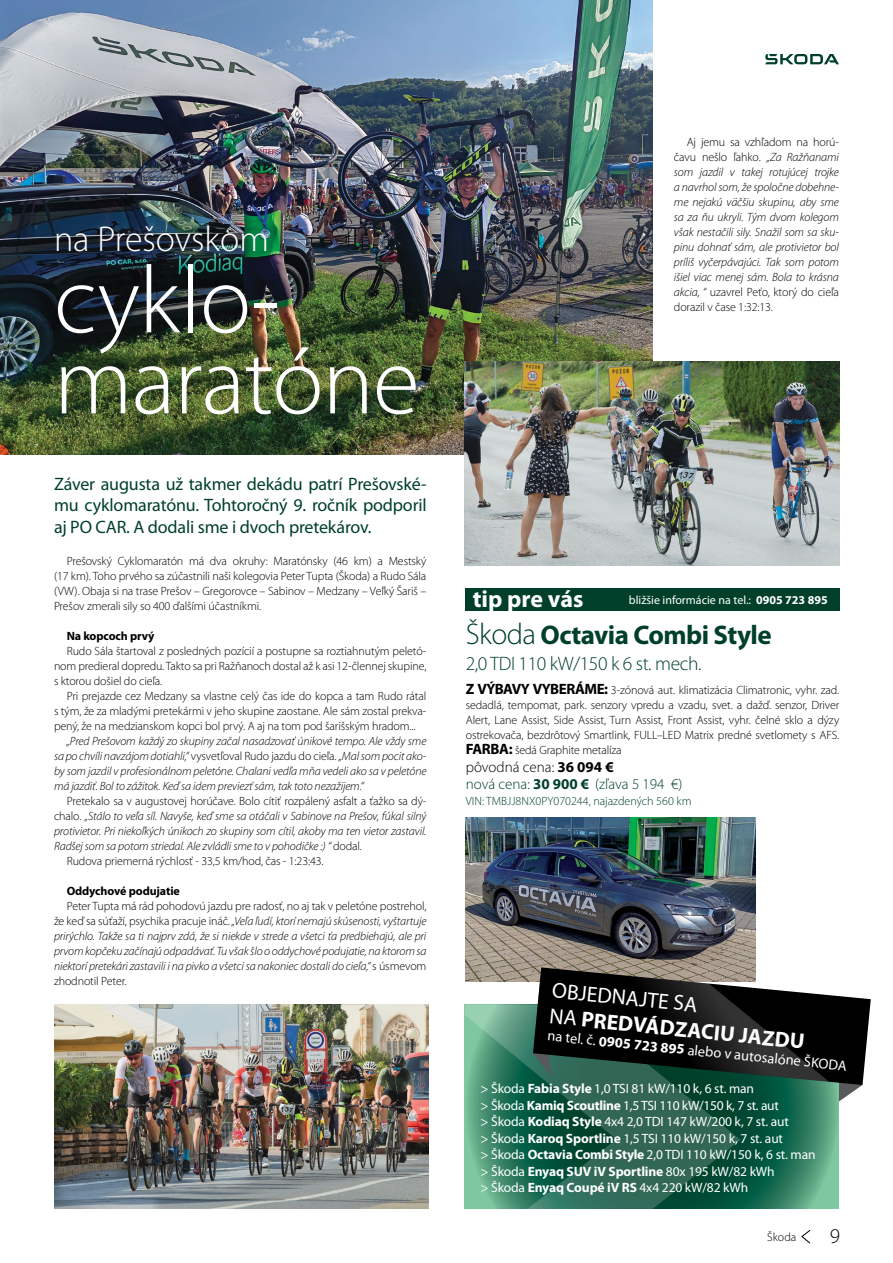
<style>
.page{position:relative;width:893px;height:1263px;background:#fff}
.page>*{position:absolute;margin:0;border:0;box-sizing:border-box;transform-origin:0 0}
.t1{font:300 96px/81px "Myriad Pro";letter-spacing:-.01em;color:#fff}
.t2{font:300 36px "Myriad Pro";color:#fff}
.t3{font:700 27px "Myriad Pro";letter-spacing:-.02em;color:#00402a}
.t4{font:700 24px "Myriad Pro";color:#fff}
.t5{font:700 21.75px/25.8px "Myriad Pro";color:#fff}
.t6{font:300 21px "Myriad Pro";color:#000}
.t7{font:300 19.5px "Myriad Pro";letter-spacing:-.02em;color:#00402a}
.t8{font:18px/21.6px "Myriad Pro";letter-spacing:-.01em;color:#00402a;text-align:justify}
.t9{font:300 15px/16.5px "Myriad Pro";color:#00402a}
.t10{font:14.4px "Myriad Pro";color:#fff}
.t11{font:13.5px/16.5px "Myriad Pro";letter-spacing:-.01em;color:#fff}
.t12{font:italic 300 12px/15px "Myriad Pro";letter-spacing:-.01em;color:#000;text-align:justify}
.t13{font:300 12px/15px "Myriad Pro";letter-spacing:-.01em;color:#000;text-align:justify}
.t14{font:300 12px "Myriad Pro";color:#00402a}
.t15{font:12px "Myriad Pro";color:#fff}
.t16{font:700 12px "Myriad Pro";letter-spacing:-.01em;color:#000}
.s1{font-style:normal}
.s2{font-weight:700}
.s3{font-weight:300;font-size:30px}
.s4{font-weight:700;font-size:15px}
.s5{color:#000}
.s6{font-weight:700;color:#000}
.s7{font-weight:400}
</style>
<div class="page">
<svg style="left:801px;top:1230px;width:10px;height:14px"></svg>
<div style="left:466px;top:588px;width:374px;height:23px;background:#00402a"></div>
<svg style="left:741px;top:1101px;width:98px;height:108px;background:#2b7a5e"></svg>
<svg style="left:465px;top:1004px;width:276px;height:205px;background:#2e7159"></svg>
<img style="left:466px;top:818px;width:289px;height:163px">
<svg style="left:533px;top:967px;width:338px;height:134px;background:#2d3a35"></svg>
<img style="left:0;top:0;width:653px;height:455px">
<svg style="left:765px;top:54px;width:74px;height:10px"></svg>
<img style="left:54px;top:1005px;width:375px;height:204px">
<img style="left:465px;top:361px;width:374px;height:205px">
<h2 class="t2" style="left:54px;top:220px;width:216px">na Prešovskom</h2>
<h1 class="t1" style="left:54px;top:261px;width:367px">cyklo&shy;maratóne</h1>
<h3 class="t8" style="left:54px;top:473px;width:374px">Záver augusta už takmer dekádu patrí Prešovské&shy;mu cyklomaratónu. Tohtoročný 9. ročník podporil aj PO CAR. A dodali sme i dvoch pretekárov.</h3>
<p class="t13" style="left:54px;top:554px;width:374px;text-indent:13px">Prešovský Cyklomaratón má dva okruhy: Maratónsky (46 km) a Mestský (17 km). Toho prvého sa zúčastnili naši kolegovia Peter Tupta (Škoda) a Rudo Sála (VW). Obaja si na trase Prešov – Gregorovce – Sabinov – Medzany – Veľký Šariš – Prešov zmerali sily so 400 ďalšími účastníkmi.</p>
<p class="t16" style="left:67px;top:628px;width:89px">Na kopcoch prvý</p>
<p class="t13" style="left:54px;top:644px;width:374px;text-indent:13px">Rudo Sála štartoval z posledných pozícií a postupne sa roztiahnutým peletó&shy;nom predieral dopredu. Takto sa pri Ražňanoch dostal až k asi 12-člennej skupine, s ktorou došiel do cieľa.</p>
<p class="t13" style="left:54px;top:689px;width:374px;text-indent:13px">Pri prejazde cez Medzany sa vlastne celý čas ide do kopca a tam Rudo rátal s tým, že za mladými pretekármi v jeho skupine zaostane. Ale sám zostal prekva&shy;pený, že na medzianskom kopci bol prvý. A aj na tom pod šarišským hradom...</p>
<p class="t12" style="left:54px;top:733px;width:374px;text-indent:13px">„Pred Prešovom každý zo skupiny začal nasadzovať únikové tempo. Ale vždy sme sa po chvíli navzájom dotiahli,“ <span class="s1">vysvetľoval Rudo jazdu do cieľa.</span> „Mal som pocit ako&shy;by som jazdil v profesionálnom peletóne. Chalani vedľa mňa vedeli ako sa v peletóne má jazdiť. Bol to zážitok. Keď sa idem previezť sám, tak toto nezažijem.“</p>
<p class="t13" style="left:67px;top:794px;width:361px">Pretekalo sa v augustovej horúčave. Bolo cítiť rozpálený asfalt a ťažko sa dý-</p>
<p class="t12" style="left:54px;top:808px;width:374px"><span class="s1">chalo.</span> „Stálo to veľa síl. Navyše, keď sme sa otáčali v Sabinove na Prešov, fúkal silný</p>
<p class="t12" style="left:54px;top:823px;width:374px">protivietor. Pri niekoľkých únikoch zo skupiny som cítil, akoby ma ten vietor zastavil.</p>
<p class="t12" style="left:54px;top:838px;width:309px">Radšej som sa potom striedal. Ale zvládli sme to v pohodičke :) “ <span class="s1">dodal.</span></p>
<p class="t13" style="left:67px;top:854px;width:258px">Rudova priemerná rýchlosť - 33,5 km/hod, čas - 1:23:43.</p>
<p class="t16" style="left:67px;top:883px;width:115px">Oddychové podujatie</p>
<p class="t12" style="left:54px;top:898px;width:374px;text-indent:13px"><span class="s1">Peter Tupta má rád pohodovú jazdu pre radosť, no aj tak v peletóne postrehol, že keď sa súťaží, psychika pracuje ináč.</span> „Veľa ľudí, ktorí nemajú skúsenosti, vyštartuje prirýchlo. Takže sa ti najprv zdá, že si niekde v strede a všetci ťa predbiehajú, ale pri prvom kopčeku začínajú odpadávať. Tu však šlo o oddychové podujatie, na ktorom sa niektorí pretekári zastavili i na pivko a všetci sa nakoniec dostali do cieľa,“ <span class="s1">s úsmevom zhodnotil Peter.</span></p>
<p class="t12" style="left:674px;top:134px;width:167px;text-indent:13px"><span class="s1">Aj jemu sa vzhľadom na horú&shy;čavu nešlo ľahko.</span> „Za Ražňanami som jazdil v takej rotujúcej trojke a navrhol som, že spoločne dobehne&shy;me nejakú väčšiu skupinu, aby sme sa za ňu ukryli. Tým dvom kolegom však nestačili sily. Snažil som sa sku&shy;pinu dohnať sám, ale protivietor bol príliš vyčerpávajúci. Tak som potom išiel viac menej sám. Bola to krásna akcia, “ <span class="s1">uzavrel Peťo, ktorý do cieľa dorazil v čase 1:32:13.</span></p>
<h3 class="t4" style="left:473px;top:583px;width:112px">tip pre vás</h3>
<p class="t15" style="left:629px;top:593px;width:200px">bližšie informácie na tel.: <span class="s2">0905 723 895</span></p>
<h3 class="t3" style="left:466px;top:617px;width:307px"><span class="s3">Škoda</span> Octavia Combi Style</h3>
<h3 class="t7" style="left:466px;top:652px;width:237px">2,0 TDI 110 kW/150 k 6 st. mech.</h3>
<p class="t13" style="left:466px;top:683px;width:375px"><span class="s4">Z VÝBAVY VYBERÁME:</span> 3-zónová aut. klimatizácia Climatronic, vyhr. zad. sedadlá, tempomat, park. senzory vpredu a vzadu, svet. a dažď. senzor, Driver Alert, Lane Assist, Side Assist, Turn Assist, Front Assist, vyhr. čelné sklo a dýzy ostrekovača, bezdrôtový Smartlink, FULL–LED Matrix predné svetlomety s AFS.<br><span class="s4">FARBA:</span> šedá Graphite metalíza</p>
<p class="t9" style="left:466px;top:759px;width:218px"><span class="s5">pôvodná cena:</span> <span class="s6">36 094 €<br></span>nová cena: <span class="s2">30 900 €</span> (zľava 5 194 €)</p>
<p class="t14" style="left:466px;top:795px;width:227px">VIN: TMBJJ8NX0PY070244, najazdených 560 km</p>
<h3 class="t5" style="left:554px;top:976px;width:258px;rotate:6deg"><span class="s7">OBJEDNAJTE SA<br>NA</span> PREDVÁDZACIU JAZDU</h3>
<p class="t10" style="left:549px;top:1026px;width:302px;rotate:6deg">na tel. č. <span class="s2">0905 723 895</span> alebo v autosalóne ŠKODA</p>
<p class="t11" style="left:480px;top:1080px;width:337px">&gt; Škoda <span class="s2">Fabia Style</span> 1,0 TSI 81 kW/110 k, 6 st. man<br>&gt; Škoda <span class="s2">Kamiq Scoutline</span> 1,5 TSI 110 kW/150 k, 7 st. aut<br>&gt; Škoda <span class="s2">Kodiaq Style</span> 4x4 2,0 TDI 147 kW/200 k, 7 st. aut<br>&gt; Škoda <span class="s2">Karoq Sportline</span> 1,5 TSI 110 kW/150 k, 7 st. aut<br>&gt; Škoda <span class="s2">Octavia Combi Style</span> 2,0 TDI 110 kW/150 k, 6 st. man &gt; Škoda <span class="s2">Enyaq SUV iV Sportline</span> 80x 195 kW/82 kWh<br>&gt; Škoda <span class="s2">Enyaq Coupé iV RS</span> 4x4 220 kW/82 kWh</p>
<p class="t13" style="left:767px;top:1230px;width:31px">Škoda</p>
<h3 class="t6" style="left:830px;top:1225px;width:12px">9</h3>
</div>
